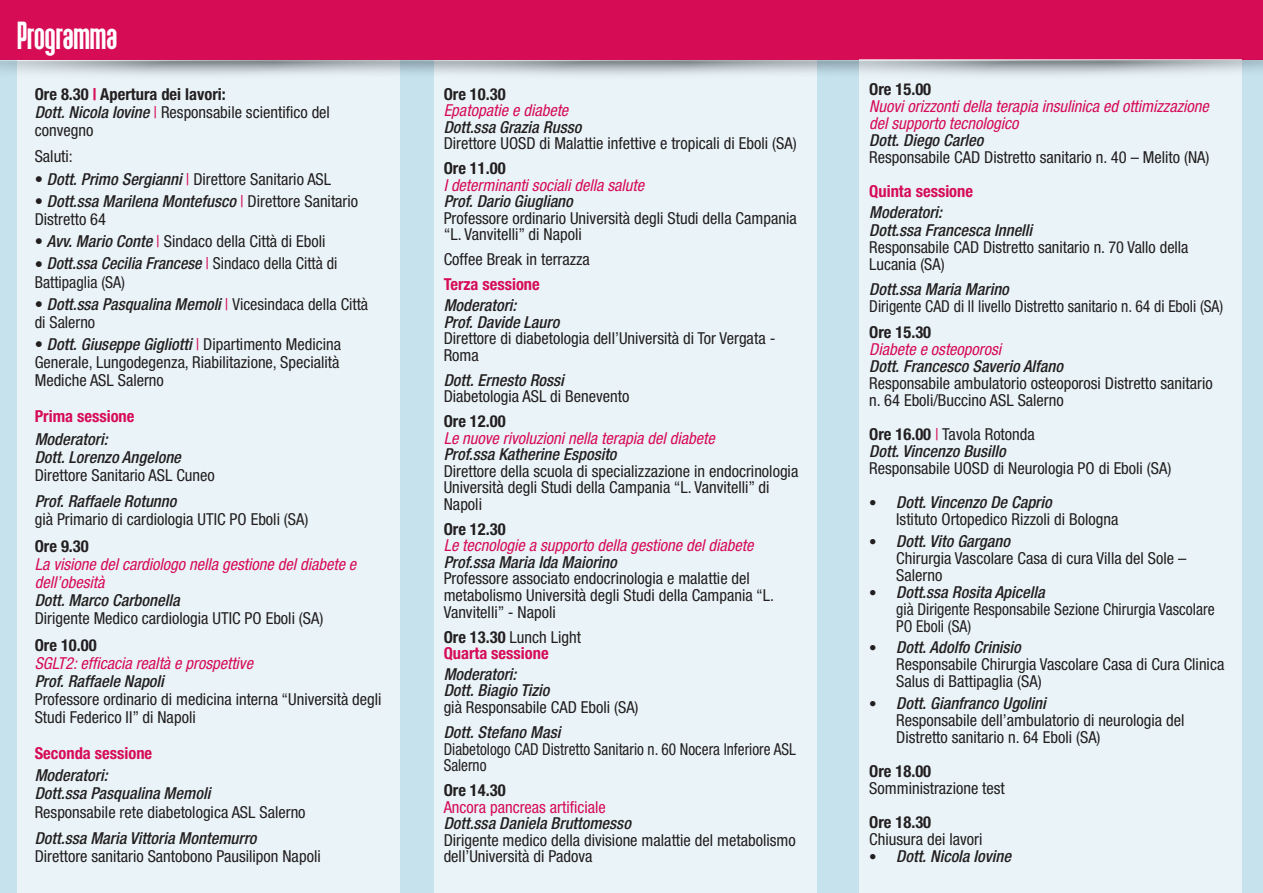
<style>
.page{position:relative;width:1263px;height:893px;background:#c5e2ed}
.page>*{position:absolute;margin:0;border:0;box-sizing:border-box;transform-origin:0 0}
.t1{font:500 41.85px "Devant Horgen";color:#fff}
.t2{font:condensed 16.5px/17.1px "Helvetica Neue";color:#231f20}
.t3{font:italic 500 condensed 16.5px/18px "Helvetica Neue";color:#231f20}
.t4{font:italic condensed 16.5px/18px "Helvetica Neue";color:#d60c55}
.t5{font:condensed 16.5px/17.1px "Helvetica Neue";color:#231f20;scale:.95 1}
.t6{font:700 condensed 16.5px/16.5px "Helvetica Neue";color:#d60c55}
.t7{font:700 condensed 16.5px "Helvetica Neue";color:#231f20}
.t8{font:condensed 16.5px/16.5px "Helvetica Neue";color:#231f20;scale:.93 1}
.t9{font:condensed 16.5px "Helvetica Neue";color:#d60c55}
.s1{font-weight:700}
.s2{font-weight:700;color:#d60c55}
.s3{font-weight:500;font-style:italic}
.s4{color:#d60c55}
.s5{color:#231f20}
.s6{font-weight:400;color:#231f20}
.s7{font-weight:700;font-style:normal}
.s8{font-weight:400;font-style:normal;color:#d60c55}
.s9{font-weight:400;font-style:normal}
.s10{font-weight:700;font-size:15px}
.s11{font-weight:700;font-style:normal;font-size:15px}
</style>
<div class="page">
<div style="left:434px;top:59px;width:382px;height:834px;background:#eaf4f8"></div>
<div style="left:17px;top:50px;width:383px;height:843px;background:#eaf4f8"></div>
<div style="left:0;top:0;width:1263px;height:59px;background:#d60c55"></div>
<div style="left:859px;top:59px;width:383px;height:834px;background:#eaf4f8"></div>
<svg style="left:0;top:59px;width:1263px;height:23px"></svg>
<h1 class="t1" style="left:17px;top:14px;width:102px">Programma</h1>
<p class="t2" style="left:35px;top:85px;width:297px;line-height:18px"><span class="s1">Ore 8.30</span> <span class="s2">|</span> <span class="s1">Apertura dei lavori:<br></span><span class="s3">Dott. Nicola Iovine</span> <span class="s4">|</span> Responsabile scientifico del convegno</p>
<p class="t2" style="left:35px;top:148px;width:40px">Saluti:</p>
<p class="t2" style="left:35px;top:170px;width:298px">• <span class="s3">Dott. Primo Sergianni</span> <span class="s4">|</span> Direttore Sanitario ASL</p>
<p class="t2" style="left:35px;top:192px;width:325px;line-height:18px">• <span class="s3">Dott.ssa Marilena Montefusco</span> <span class="s4">|</span> Direttore Sanitario<br>Distretto 64</p>
<p class="t2" style="left:35px;top:233px;width:292px">• <span class="s3">Avv. Mario Conte</span> <span class="s4">|</span> Sindaco della Città di Eboli</p>
<p class="t2" style="left:35px;top:255px;width:304px;line-height:18px">• <span class="s3">Dott.ssa Cecilia Francese</span> <span class="s4">|</span> Sindaco della Città di<br>Battipaglia (SA)</p>
<p class="t2" style="left:35px;top:295px;width:335px;line-height:18px">• <span class="s3">Dott.ssa Pasqualina Memoli</span> <span class="s4">|</span> Vicesindaca della Città di Salerno</p>
<p class="t2" style="left:35px;top:335px;width:308px;line-height:18px;text-align:justify">• <span class="s3">Dott. Giuseppe Gigliotti</span> <span class="s4">|</span> Dipartimento Medicina Generale, Lungodegenza, Riabilitazione, Specialità Mediche ASL Salerno</p>
<p class="t6" style="left:35px;top:408px;width:101px">Prima sessione</p>
<p class="t3" style="left:35px;top:430px;width:148px">Moderatori:<br>Dott. Lorenzo Angelone</p>
<p class="t2" style="left:35px;top:466px;width:182px">Direttore Sanitario ASL Cuneo</p>
<p class="t3" style="left:35px;top:492px;width:143px">Prof. Raffaele Rotunno</p>
<p class="t2" style="left:35px;top:511px;width:275px">già Primario di cardiologia UTIC PO Eboli (SA)</p>
<p class="t7" style="left:35px;top:536px;width:55px">Ore 9.30</p>
<p class="t4" style="left:35px;top:555px;width:323px">La visione del cardiologo nella gestione del diabete e dell’obesità</p>
<p class="t3" style="left:35px;top:591px;width:147px">Dott. Marco Carbonella</p>
<p class="t2" style="left:35px;top:610px;width:290px">Dirigente Medico cardiologia UTIC PO Eboli (SA)</p>
<p class="t7" style="left:35px;top:635px;width:63px">Ore 10.00</p>
<p class="t4" style="left:35px;top:654px;width:220px">SGLT2: efficacia realtà e prospettive</p>
<p class="t3" style="left:35px;top:672px;width:131px">Prof. Raffaele Napoli</p>
<p class="t2" style="left:35px;top:690px;width:348px;line-height:18px">Professore ordinario di medicina interna “Università degli<br>Studi Federico II” di Napoli</p>
<p class="t6" style="left:35px;top:745px;width:119px">Seconda sessione</p>
<p class="t3" style="left:35px;top:766px;width:177px">Moderatori:<br>Dott.ssa Pasqualina Memoli</p>
<p class="t2" style="left:35px;top:803px;width:272px">Responsabile rete diabetologica ASL Salerno</p>
<p class="t3" style="left:35px;top:829px;width:223px">Dott.ssa Maria Vittoria Montemurro</p>
<p class="t2" style="left:35px;top:848px;width:288px">Direttore sanitario Santobono Pausilipon Napoli</p>
<p class="t7" style="left:444px;top:84px;width:63px">Ore 10.30</p>
<p class="t4" style="left:444px;top:101px;width:126px">Epatopatie e diabete</p>
<p class="t3" style="left:444px;top:118px;width:139px">Dott.ssa Grazia Russo</p>
<p class="t2" style="left:444px;top:135px;width:354px">Direttore UOSD di Malattie infettive e tropicali di Eboli (SA)</p>
<p class="t7" style="left:444px;top:158px;width:63px">Ore 11.00</p>
<p class="t4" style="left:444px;top:176px;width:202px">I determinanti sociali della salute</p>
<p class="t3" style="left:444px;top:192px;width:131px">Prof. Dario Giugliano</p>
<p class="t2" style="left:444px;top:210px;width:355px;line-height:16.5px">Professore ordinario Università degli Studi della Campania “L. Vanvitelli” di Napoli</p>
<p class="t2" style="left:444px;top:251px;width:148px">Coffee Break in terrazza</p>
<p class="t6" style="left:444px;top:276px;width:98px">Terza sessione</p>
<p class="t3" style="left:444px;top:297px;width:117px;line-height:16.5px">Moderatori:<br>Prof. Davide Lauro</p>
<p class="t2" style="left:444px;top:330px;width:333px;line-height:16.5px">Direttore di diabetologia dell’Università di Tor Vergata -<br>Roma</p>
<p class="t3" style="left:444px;top:371px;width:122px">Dott. Ernesto Rossi</p>
<p class="t2" style="left:444px;top:388px;width:187px">Diabetologia ASL di Benevento</p>
<p class="t7" style="left:444px;top:411px;width:63px">Ore 12.00</p>
<p class="t4" style="left:444px;top:429px;width:272px">Le nuove rivoluzioni nella terapia del diabete</p>
<p class="t3" style="left:444px;top:445px;width:174px">Prof.ssa Katherine Esposito</p>
<p class="t2" style="left:444px;top:463px;width:356px;line-height:16.5px">Direttore della scuola di specializzazione in endocrinologia<br>Università degli Studi della Campania “L. Vanvitelli” di<br>Napoli</p>
<p class="t7" style="left:444px;top:519px;width:63px">Ore 12.30</p>
<p class="t4" style="left:444px;top:536px;width:311px">Le tecnologie a supporto della gestione del diabete</p>
<p class="t3" style="left:444px;top:553px;width:175px">Prof.ssa Maria Ida Maiorino</p>
<p class="t2" style="left:444px;top:570px;width:332px;line-height:16.5px">Professore associato endocrinologia e malattie del metabolismo Università degli Studi della Campania “L.<br>Vanvitelli” - Napoli</p>
<p class="t6" style="left:444px;top:628px;width:139px"><span class="s5">Ore 13.30</span> <span class="s6">Lunch Light<br></span>Quarta sessione</p>
<p class="t3" style="left:444px;top:665px;width:107px;line-height:16.5px">Moderatori:<br>Dott. Biagio Tizio</p>
<p class="t2" style="left:444px;top:698px;width:196px">già Responsabile CAD Eboli (SA)</p>
<p class="t3" style="left:444px;top:723px;width:118px">Dott. Stefano Masi</p>
<p class="t8" style="left:444px;top:740px;width:380px">Diabetologo CAD Distretto Sanitario n. 60 Nocera Inferiore ASL<br>Salerno</p>
<p class="t7" style="left:444px;top:780px;width:63px">Ore 14.30</p>
<p class="t9" style="left:444px;top:797px;width:164px">Ancora pancreas artificiale</p>
<p class="t3" style="left:444px;top:814px;width:189px">Dott.ssa Daniela Bruttomesso</p>
<p class="t2" style="left:444px;top:831px;width:353px;line-height:16.5px">Dirigente medico della divisione malattie del metabolismo dell’Università di Padova</p>
<p class="t7" style="left:869px;top:79px;width:63px">Ore 15.00</p>
<p class="t4" style="left:869px;top:97px;width:341px;line-height:17.1px">Nuovi orizzonti della terapia insulinica ed ottimizzazione del supporto tecnologico</p>
<p class="t3" style="left:869px;top:131px;width:116px">Dott. Diego Carleo</p>
<p class="t2" style="left:869px;top:149px;width:342px">Responsabile CAD Distretto sanitario n. 40 – Melito (NA)</p>
<p class="t6" style="left:869px;top:183px;width:105px">Quinta sessione</p>
<p class="t3" style="left:869px;top:204px;width:165px;line-height:17.1px">Moderatori:<br>Dott.ssa Francesca Innelli</p>
<p class="t2" style="left:869px;top:238px;width:321px">Responsabile CAD Distretto sanitario n. 70 Vallo della<br>Lucania (SA)</p>
<p class="t3" style="left:869px;top:280px;width:141px">Dott.ssa Maria Marino</p>
<p class="t5" style="left:869px;top:298px;width:374px">Dirigente CAD di II livello Distretto sanitario n. 64 di Eboli (SA)</p>
<p class="t7" style="left:869px;top:322px;width:63px">Ore 15.30</p>
<p class="t4" style="left:869px;top:340px;width:133px">Diabete e osteoporosi</p>
<p class="t3" style="left:869px;top:357px;width:195px">Dott. Francesco Saverio Alfano</p>
<p class="t2" style="left:869px;top:374px;width:345px">Responsabile ambulatorio osteoporosi Distretto sanitario n. 64 Eboli/Buccino ASL Salerno</p>
<p class="t3" style="left:869px;top:425px;width:167px;line-height:17.1px"><span class="s7">Ore 16.00</span> <span class="s8">|</span> <span class="s9">Tavola Rotonda<br></span>Dott. Vincenzo Busillo</p>
<p class="t2" style="left:869px;top:460px;width:304px">Responsabile UOSD di Neurologia PO di Eboli (SA)</p>
<p class="t2" style="left:896px;top:494px;width:224px;text-indent:-27px"><span class="s10">•</span> <span class="s3">Dott. Vincenzo De Caprio<br></span>Istituto Ortopedico Rizzoli di Bologna</p>
<p class="t2" style="left:896px;top:532px;width:292px;text-indent:-27px"><span class="s10">•</span> <span class="s3">Dott. Vito Gargano<br></span>Chirurgia Vascolare Casa di cura Villa del Sole –<br>Salerno</p>
<p class="t5" style="left:896px;top:583px;width:337px;text-indent:-27px"><span class="s10">•</span> <span class="s3">Dott.ssa Rosita Apicella<br></span>già Dirigente Responsabile Sezione Chirurgia Vascolare<br>PO Eboli (SA)</p>
<p class="t2" style="left:896px;top:639px;width:330px;text-indent:-27px"><span class="s10">•</span> <span class="s3">Dott. Adolfo Crinisio<br></span>Responsabile Chirurgia Vascolare Casa di Cura Clinica<br>Salus di Battipaglia (SA)</p>
<p class="t2" style="left:896px;top:694px;width:290px;text-indent:-27px"><span class="s10">•</span> <span class="s3">Dott. Gianfranco Ugolini<br></span>Responsabile dell’ambulatorio di neurologia del<br>Distretto sanitario n. 64 Eboli (SA)</p>
<p class="t7" style="left:869px;top:761px;width:63px">Ore 18.00</p>
<p class="t2" style="left:869px;top:779px;width:137px">Somministrazione test</p>
<p class="t7" style="left:869px;top:812px;width:63px">Ore 18.30</p>
<p class="t2" style="left:869px;top:831px;width:115px">Chiusura dei lavori</p>
<p class="t3" style="left:869px;top:847px;width:143px"><span class="s11">•</span> Dott. Nicola Iovine</p>
</div>
